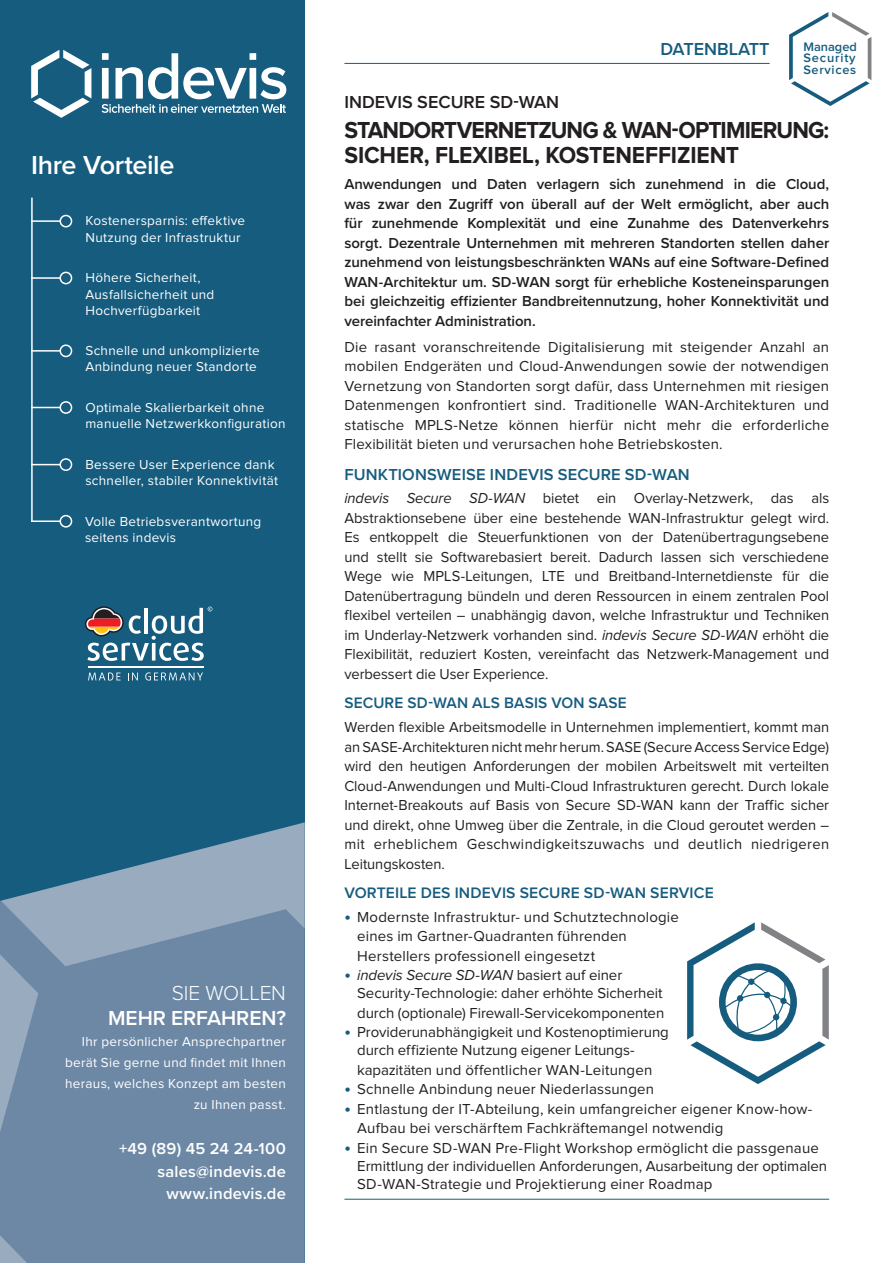
<style>
.page{position:relative;width:893px;height:1263px;background:#fff}
.page>*{position:absolute;margin:0;border:0;box-sizing:border-box;transform-origin:0 0}
.t1{font:600 27px "Proxima Nova";letter-spacing:-.015em;color:#fff}
.t2{font:700 24px "Proxima Nova";letter-spacing:-.03em;color:#231f20;scale:.95 1}
.t3{font:700 24px "Proxima Nova";letter-spacing:-.005em;color:#231f20;scale:.95 1}
.t4{font:600 21px "Proxima Nova";color:#fff}
.t5{font:300 21px "Proxima Nova";letter-spacing:-.01em;color:#fff}
.t6{font:600 18px "Proxima Nova";color:#231f20}
.t7{font:600 18px "Proxima Nova";color:#165c7e}
.t8{font:600 16.5px/22.5px "Proxima Nova";letter-spacing:.015em;color:#fff;text-align:right}
.Blaue_Subs{font:600 16.5px "Proxima Nova";letter-spacing:.01em;color:#165c7e}
.Blaue_Subs-2{font:600 15.75px "Proxima Nova";letter-spacing:.01em;color:#165c7e}
.Fließtext{font:15px/19.5px "Proxima Nova";letter-spacing:.01em;color:#231f20}
.Fließtext-2{font:600 15px/19.5px "Proxima Nova";letter-spacing:-.005em;color:#231f20;text-align:justify}
.t9{font:13.5px/16.2px "Proxima Nova";letter-spacing:.02em;color:#fff}
.t10{font:600 12.75px/11.2px "Proxima Nova";letter-spacing:.055em;color:#165c7e;text-align:justify}
.s1{font-style:italic}
.s2{font-weight:700;font-size:18px;color:#165c7e}
</style>
<div class="page">
<div style="left:0;top:0;width:305px;height:1263px;background:#165c7e"></div>
<svg style="left:0;top:822px;width:305px;height:441px;background:#6d8aa6"></svg>
<hr style="left:344px;top:1199px;width:485px;height:1px;background:#165c7e">
<svg style="left:31px;top:50px;width:60px;height:68px"></svg>
<svg style="left:102px;top:53px;width:184px;height:60px"></svg>
<hr style="left:344px;top:63px;width:426px;height:1px;background:#165c7e">
<svg style="left:789px;top:12px;width:82px;height:94px"></svg>
<svg style="left:687px;top:922px;width:142px;height:162px"></svg>
<div style="left:780px;top:998px;width:7px;height:6px;background:#165c7e;border-radius:50%"></div>
<div style="left:719px;top:963px;width:78px;height:78px;border:7px solid #165c7e;border-radius:50%"></div>
<hr style="left:31px;top:198px;width:2px;height:324px;background:#fff">
<hr style="left:31px;top:220px;width:30px;height:2px;background:#fff">
<div style="left:60px;top:215px;width:12px;height:12px;border:2px solid #fff;border-radius:50%"></div>
<hr style="left:31px;top:407px;width:30px;height:1px;background:#fff">
<div style="left:60px;top:401px;width:12px;height:13px;border:2px solid #fff;border-radius:50%"></div>
<hr style="left:31px;top:464px;width:30px;height:1px;background:#fff">
<div style="left:60px;top:458px;width:12px;height:13px;border:2px solid #fff;border-radius:50%"></div>
<hr style="left:31px;top:520px;width:30px;height:2px;background:#fff">
<div style="left:60px;top:515px;width:12px;height:13px;border:2px solid #fff;border-radius:50%"></div>
<hr style="left:31px;top:350px;width:30px;height:2px;background:#fff">
<div style="left:60px;top:344px;width:12px;height:13px;border:2px solid #fff;border-radius:50%"></div>
<hr style="left:31px;top:277px;width:30px;height:2px;background:#fff">
<div style="left:60px;top:272px;width:12px;height:12px;border:2px solid #fff;border-radius:50%"></div>
<svg style="left:88px;top:672px;width:33px;height:8px"></svg>
<svg style="left:128px;top:672px;width:10px;height:8px"></svg>
<svg style="left:145px;top:672px;width:58px;height:8px"></svg>
<hr style="left:88px;top:666px;width:115px;height:2px;background:#fff">
<svg style="left:85px;top:606px;width:127px;height:55px"></svg>
<p class="t1" style="left:31px;top:145px;width:145px">Ihre Vorteile</p>
<p class="t9" style="left:85px;top:213px;width:161px">Kostenersparnis: effektive<br>Nutzung der Infrastruktur</p>
<p class="t9" style="left:85px;top:270px;width:130px">Höhere Sicherheit,<br>Ausfallsicherheit und<br>Hochverfügbarkeit</p>
<p class="t9" style="left:85px;top:343px;width:176px">Schnelle und unkomplizierte<br>Anbindung neuer Standorte</p>
<p class="t9" style="left:85px;top:400px;width:202px">Optimale Skalierbarkeit ohne manuelle Netzwerkkonfiguration</p>
<p class="t9" style="left:85px;top:457px;width:194px">Bessere User Experience dank schneller, stabiler Konnektivität</p>
<p class="t9" style="left:85px;top:513px;width:178px">Volle Betriebsverantwortung seitens indevis</p>
<h3 class="t5" style="left:172px;top:977px;width:116px">SIE WOLLEN</h3>
<h3 class="t4" style="left:108px;top:1002px;width:179px">MEHR ERFAHREN?</h3>
<p class="t9" style="left:65px;top:1032px;width:222px;line-height:21px;text-align:right">Ihr persönlicher Ansprechpartner berät Sie gerne und findet mit Ihnen heraus, welches Konzept am besten zu Ihnen passt.</p>
<p class="t8" style="left:119px;top:1137px;width:168px">+49 (89) 45 24 24-100 sales@indevis.de www.indevis.de</p>
<p class="t7" style="left:660px;top:35px;width:111px">DATENBLATT</p>
<p class="t10" style="left:803px;top:42px;width:55px">Managed Security Services</p>
<p class="t6" style="left:344px;top:88px;width:216px">INDEVIS SECURE SD-WAN</p>
<p class="t2" style="left:344px;top:119px;width:512px">STANDORTVERNETZUNG &amp; WAN-OPTIMIERUNG:</p>
<p class="t3" style="left:344px;top:144px;width:417px">SICHER, FLEXIBEL, KOSTENEFFIZIENT</p>
<p class="Fließtext-2" style="left:344px;top:174px;width:486px">Anwendungen und Daten verlagern sich zunehmend in die Cloud, was zwar den Zugriff von überall auf der Welt ermöglicht, aber auch für zunehmende Komplexität und eine Zunahme des Datenverkehrs sorgt. Dezentrale Unternehmen mit mehreren Standorten stellen daher zunehmend von leistungsbeschränkten WANs auf eine Software-Defined WAN-Architektur um. SD-WAN sorgt für erhebliche Kosteneinsparungen bei gleichzeitig effizienter Bandbreitennutzung, hoher Konnektivität und vereinfachter Administration.</p>
<p class="Fließtext" style="left:344px;top:337px;width:486px;text-align:justify">Die rasant voranschreitende Digitalisierung mit steigender Anzahl an mobilen Endgeräten und Cloud-Anwendungen sowie der notwendigen Vernetzung von Standorten sorgt dafür, dass Unternehmen mit riesigen Datenmengen konfrontiert sind. Traditionelle WAN-Architekturen und statische MPLS-Netze können hierfür nicht mehr die erforderliche Flexibilität bieten und verursachen hohe Betriebskosten.</p>
<p class="Blaue_Subs" style="left:344px;top:462px;width:347px">FUNKTIONSWEISE INDEVIS SECURE SD-WAN</p>
<p class="Fließtext" style="left:344px;top:489px;width:486px;text-align:justify"><span class="s1">indevis Secure SD-WAN</span> bietet ein Overlay-Netzwerk, das als Abstraktionsebene über eine bestehende WAN-Infrastruktur gelegt wird.<br>Es entkoppelt die Steuerfunktionen von der Datenübertragungsebene und stellt sie Softwarebasiert bereit. Dadurch lassen sich verschiedene Wege wie MPLS-Leitungen, LTE und Breitband-Internetdienste für die Datenübertragung bündeln und deren Ressourcen in einem zentralen Pool flexibel verteilen – unabhängig davon, welche Infrastruktur und Techniken im Underlay-Netzwerk vorhanden sind. <span class="s1">indevis Secure SD-WAN</span> erhöht die Flexibilität, reduziert Kosten, vereinfacht das Netzwerk-Management und verbessert die User Experience.</p>
<p class="Blaue_Subs-2" style="left:344px;top:691px;width:284px">SECURE SD-WAN ALS BASIS VON SASE</p>
<p class="Fließtext" style="left:344px;top:718px;width:486px;text-align:justify">Werden flexible Arbeitsmodelle in Unternehmen implementiert, kommt man an SASE-Architekturen nicht mehr herum. SASE (Secure Access Service Edge) wird den heutigen Anforderungen der mobilen Arbeitswelt mit verteilten Cloud-Anwendungen und Multi-Cloud Infrastrukturen gerecht. Durch lokale Internet-Breakouts auf Basis von Secure SD-WAN kann der Traffic sicher und direkt, ohne Umweg über die Zentrale, in die Cloud geroutet werden – mit erheblichem Geschwindigkeitszuwachs und deutlich niedrigeren Leitungskosten.</p>
<p class="Blaue_Subs-2" style="left:344px;top:881px;width:371px">VORTEILE DES INDEVIS SECURE SD-WAN SERVICE</p>
<p class="Fließtext" style="left:357px;top:908px;width:323px;text-indent:-13px"><span class="s2">•</span> Modernste Infrastruktur- und Schutztechnologie eines im Gartner-Quadranten führenden<br>Herstellers professionell eingesetzt</p>
<p class="Fließtext" style="left:357px;top:967px;width:307px;line-height:18px;text-indent:-13px"><span class="s2">•</span> <span class="s1">indevis Secure SD-WAN</span> basiert auf einer<br>Security-Technologie: daher erhöhte Sicherheit</p>
<p class="Fließtext" style="left:357px;top:1004px;width:309px">durch (optionale) Firewall-Servicekomponenten</p>
<p class="Fließtext" style="left:357px;top:1024px;width:313px;line-height:18px;text-indent:-13px"><span class="s2">•</span> Providerunabhängigkeit und Kostenoptimierung durch effiziente Nutzung eigener Leitungs-</p>
<p class="Fließtext" style="left:357px;top:1061px;width:297px">kapazitäten und öffentlicher WAN-Leitungen</p>
<p class="Fließtext" style="left:344px;top:1080px;width:311px"><span class="s2">•</span> Schnelle Anbindung neuer Niederlassungen</p>
<p class="Fließtext" style="left:357px;top:1100px;width:457px;text-indent:-13px"><span class="s2">•</span> Entlastung der IT-Abteilung, kein umfangreicher eigener Know-how-<br>Aufbau bei verschärftem Fachkräftemangel notwendig</p>
<p class="Fließtext" style="left:357px;top:1139px;width:471px;line-height:18px;text-indent:-13px"><span class="s2">•</span> Ein Secure SD-WAN Pre-Flight Workshop ermöglicht die passgenaue<br>Ermittlung der individuellen Anforderungen, Ausarbeitung der optimalen<br>SD-WAN-Strategie und Projektierung einer Roadmap</p>
</div>
